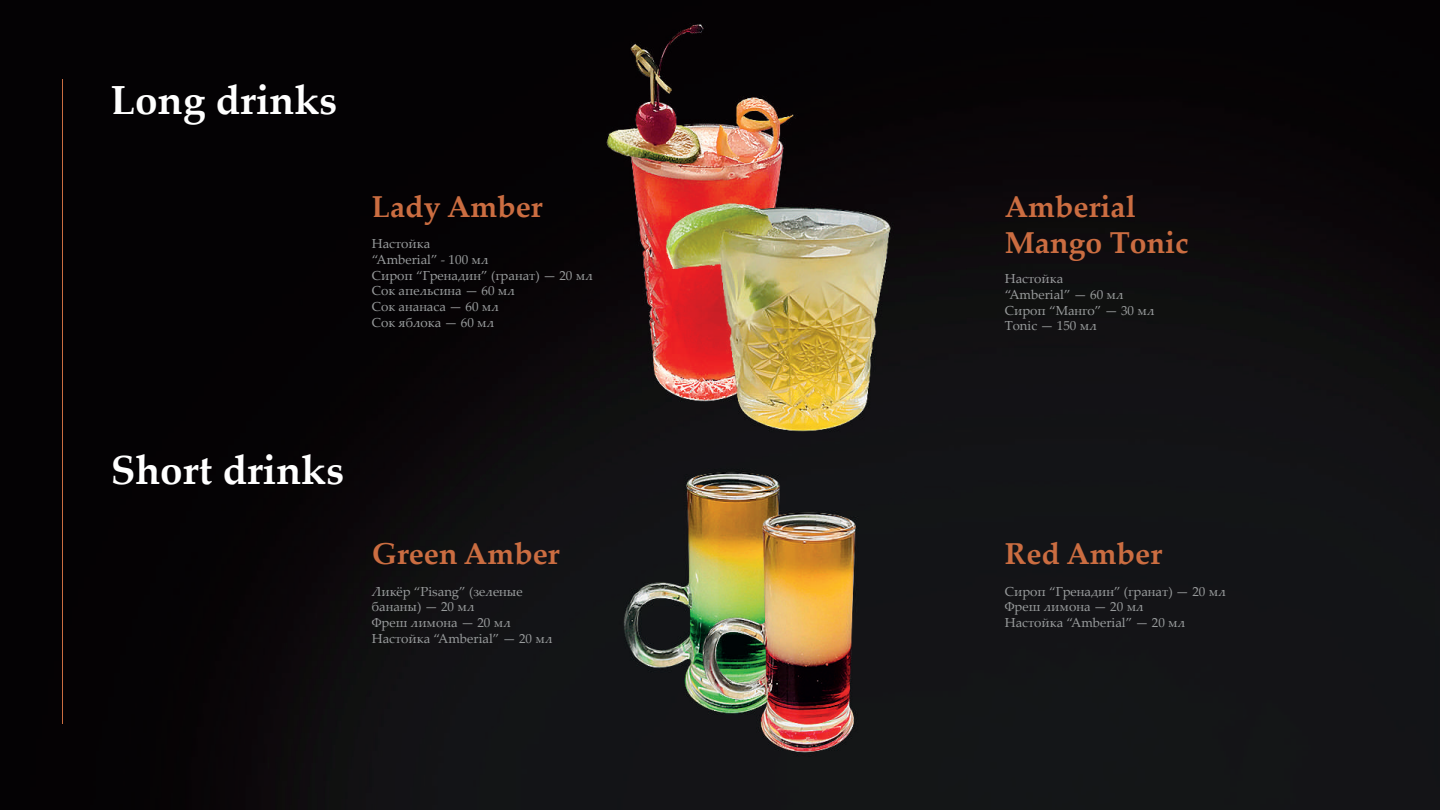
<style>
.page{position:relative;width:1440px;height:810px;background:#fff}
.page>*{position:absolute;margin:0;border:0;box-sizing:border-box;transform-origin:0 0}
.t1{font:700 40.58px "Palatino Linotype";color:#fff}
.t2{font:700 30.22px/36.3px "Palatino Linotype";color:#cb6d41}
.t3{font:13.12px/15.8px "Palatino Linotype";color:#999c9d}
</style>
<div class="page">
<img style="left:0;top:0;width:1440px;height:810px">
<hr style="left:63px;top:79px;width:1px;height:644px;background:#cb6d41">
<h1 class="t1" style="left:111px;top:71px;width:228px">Long drinks</h1>
<h2 class="t2" style="left:372px;top:187px;width:172px">Lady Amber</h2>
<p class="t3" style="left:372px;top:235px;width:223px">Настойка<br>“Amberial” - 100 мл<br>Сироп “Гренадин” (гранат) — 20 мл<br>Сок апельсина — 60 мл<br>Сок ананаса — 60 мл<br>Сок яблока — 60 мл</p>
<h1 class="t1" style="left:111px;top:442px;width:235px">Short drinks</h1>
<h2 class="t2" style="left:372px;top:535px;width:189px">Green Amber</h2>
<p class="t3" style="left:372px;top:583px;width:182px">Ликёр “Pisang” (зеленые бананы) — 20 мл<br>Фреш лимона — 20 мл<br>Настойка “Amberial” — 20 мл</p>
<h2 class="t2" style="left:1005px;top:187px;width:185px">Amberial<br>Mango Tonic</h2>
<p class="t3" style="left:1005px;top:270px;width:151px">Настойка<br>“Amberial” — 60 мл<br>Сироп “Манго” — 30 мл<br>Tonic — 150 мл</p>
<h2 class="t2" style="left:1005px;top:535px;width:159px">Red Amber</h2>
<p class="t3" style="left:1005px;top:583px;width:223px">Сироп “Гренадин” (гранат) — 20 мл<br>Фреш лимона — 20 мл<br>Настойка “Amberial” — 20 мл</p>
</div>
